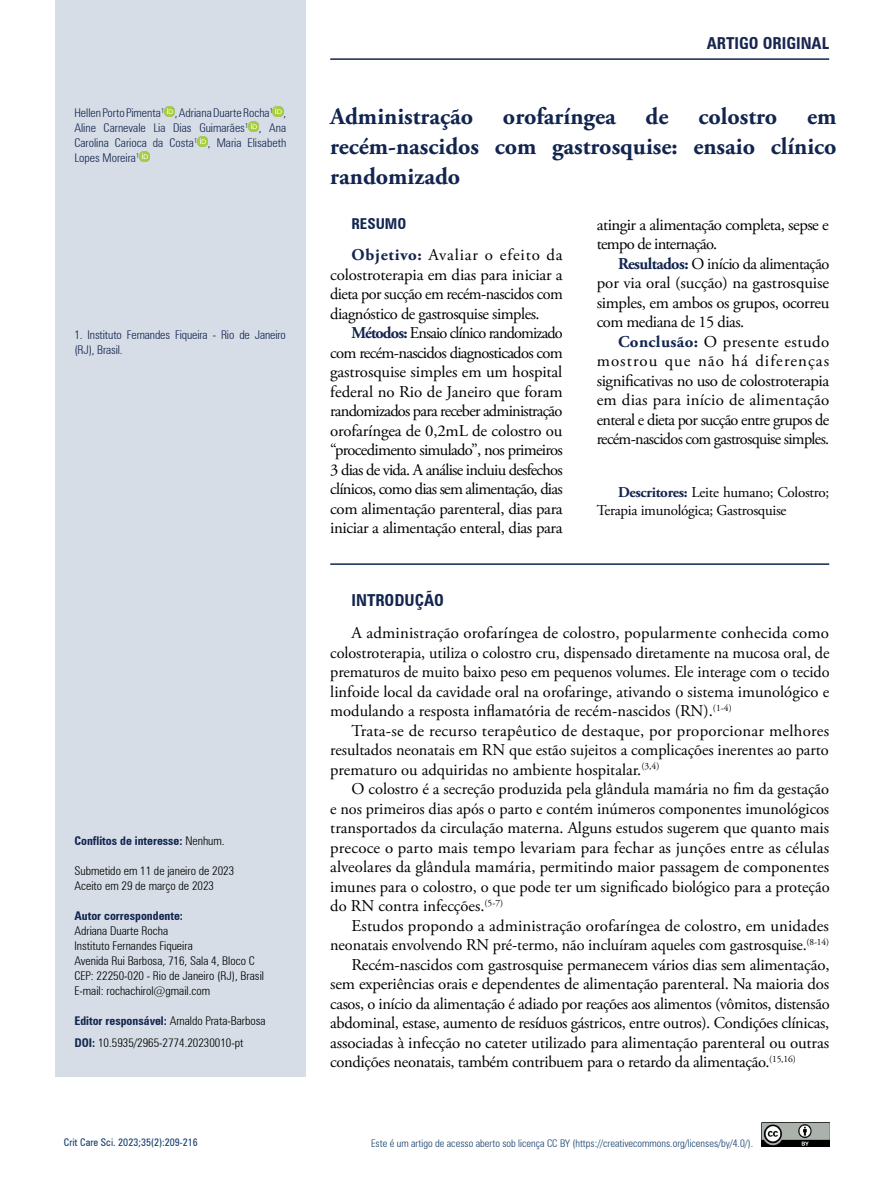
<style>
.page{position:relative;width:893px;height:1191px;background:#fff}
.page>*{position:absolute;margin:0;border:0;box-sizing:border-box;transform-origin:0 0}
.t1{font:700 24px/30px "Adobe Garamond Pro";color:#12254f;text-align:justify}
.t2{font:16.5px/19.5px "Adobe Garamond Pro";letter-spacing:-.015em;color:#000;text-align:justify}
.t3{font:16.5px "Adobe Garamond Pro";letter-spacing:.005em;color:#000}
.t4{font:700 condensed 16.5px "Zurich BT";color:#18254e}
.t5{font:700 condensed 16.5px "Zurich BT";color:#12254f}
.t6{font:15px/18px "Adobe Garamond Pro";letter-spacing:-.02em;color:#000}
.t7{font:700 condensed 15px "Zurich BT";color:#12254f}
.t8{font:300 condensed 12px/15px "Zurich BT";color:#000}
.t9{font:300 condensed 12px/15px "Zurich BT";color:#12254f;text-align:justify}
.t10{font:700 condensed 12px "Zurich BT";color:#12254f}
.t11{font:300 condensed 10.5px "Zurich BT";color:#163f6d}
.t12{font:condensed 10.5px "Zurich BT";color:#163f6d}
.s1{font-weight:300;color:#000}
.s2{font-weight:700;color:#12254f}
</style>
<div class="page">
<div style="left:55px;top:0;width:250px;height:1076px;background:#d5dce6"></div>
<svg style="left:164px;top:106px;width:11px;height:11px"></svg>
<svg style="left:273px;top:106px;width:11px;height:11px"></svg>
<svg style="left:248px;top:121px;width:11px;height:11px"></svg>
<svg style="left:197px;top:136px;width:11px;height:11px"></svg>
<svg style="left:139px;top:151px;width:11px;height:11px"></svg>
<hr style="left:330px;top:563px;width:499px;height:2px;background:#12254f">
<img style="left:761px;top:1122px;width:68px;height:24px">
<hr style="left:330px;top:58px;width:499px;height:2px;background:#12254f">
<p class="t9" style="left:74px;top:105px;width:213px">Hellen Porto Pimenta<sup>1</sup> , Adriana Duarte Rocha<sup>1</sup> , Aline Carnevale Lia Dias Guimarães<sup>1</sup> , Ana Carolina Carioca da Costa<sup>1</sup> , Maria Elisabeth Lopes Moreira<sup>1</sup></p>
<p class="t9" style="left:74px;top:327px;width:213px">1. Instituto Fernandes Fiqueira - Rio de Janeiro (RJ), Brasil.</p>
<p class="t10" style="left:74px;top:833px;width:152px">Conflitos de interesse: <span class="s1">Nenhum.</span></p>
<p class="t8" style="left:74px;top:863px;width:161px">Submetido em 11 de janeiro de 2023<br>Aceito em 29 de março de 2023</p>
<p class="t10" style="left:74px;top:908px;width:110px">Autor correspondente:</p>
<p class="t8" style="left:74px;top:923px;width:191px">Adriana Duarte Rocha<br>Instituto Fernandes Fiqueira<br>Avenida Rui Barbosa, 716, Sala 4, Bloco C CEP: 22250-020 - Rio de Janeiro (RJ), Brasil E-mail: rochachirol@gmail.com</p>
<p class="t8" style="left:74px;top:1013px;width:193px"><span class="s2">Editor responsável:</span> Arnaldo Prata-Barbosa</p>
<p class="t8" style="left:74px;top:1035px;width:171px"><span class="s2">DOI:</span> 10.5935/2965-2774.20230010-pt</p>
<p class="t12" style="left:64px;top:1135px;width:136px">Crit Care Sci. 2023;35(2):209-216</p>
<p class="t4" style="left:707px;top:33px;width:124px">ARTIGO ORIGINAL</p>
<h1 class="t1" style="left:330px;top:102px;width:508px">Administração orofaríngea de colostro em recém-nascidos com gastrosquise: ensaio clínico randomizado</h1>
<p class="t7" style="left:351px;top:214px;width:56px">RESUMO</p>
<p class="t2" style="left:597px;top:215px;width:234px">atingir a alimentação completa, sepse e tempo de internação.</p>
<p class="t2" style="left:597px;top:254px;width:234px;text-indent:21px"><span class="s2">Resultados:</span> O início da alimentação por via oral (sucção) na gastrosquise simples, em ambos os grupos, ocorreu com mediana de 15 dias.</p>
<p class="t2" style="left:597px;top:332px;width:234px;text-indent:21px"><span class="s2">Conclusão:</span> O presente estudo mostrou que não há diferenças significativas no uso de colostroterapia em dias para início de alimentação enteral e dieta por sucção entre grupos de recém-nascidos com gastrosquise simples.</p>
<p class="t2" style="left:330px;top:246px;width:234px;text-indent:21px"><span class="s2">Objetivo:</span> Avaliar o efeito da colostroterapia em dias para iniciar a dieta por sucção em recém-nascidos com diagnóstico de gastrosquise simples.</p>
<p class="t2" style="left:330px;top:324px;width:234px;text-indent:21px"><span class="s2">Métodos:</span> Ensaio clínico randomizado com recém-nascidos diagnosticados com gastrosquise simples em um hospital federal no Rio de Janeiro que foram randomizados para receber administração orofaríngea de 0,2mL de colostro ou “procedimento simulado”, nos primeiros 3 dias de vida. A análise incluiu desfechos clínicos, como dias sem alimentação, dias com alimentação parenteral, dias para iniciar a alimentação enteral, dias para</p>
<p class="t6" style="left:597px;top:484px;width:234px;text-indent:21px"><span class="s2">Descritores:</span> Leite humano; Colostro;<br>Terapia imunológica; Gastrosquise</p>
<p class="t5" style="left:352px;top:590px;width:94px">INTRODUÇÃO</p>
<p class="t2" style="left:330px;top:624px;width:501px;text-indent:21px">A administração orofaríngea de colostro, popularmente conhecida como colostroterapia, utiliza o colostro cru, dispensado diretamente na mucosa oral, de prematuros de muito baixo peso em pequenos volumes. Ele interage com o tecido linfoide local da cavidade oral na orofaringe, ativando o sistema imunológico e modulando a resposta inflamatória de recém-nascidos (RN).<sup>(1-4)</sup></p>
<p class="t2" style="left:330px;top:721px;width:500px;text-indent:21px">Trata-se de recurso terapêutico de destaque, por proporcionar melhores resultados neonatais em RN que estão sujeitos a complicações inerentes ao parto prematuro ou adquiridas no ambiente hospitalar.<sup>(3,4)</sup></p>
<p class="t2" style="left:330px;top:780px;width:501px;text-indent:21px">O colostro é a secreção produzida pela glândula mamária no fim da gestação e nos primeiros dias após o parto e contém inúmeros componentes imunológicos transportados da circulação materna. Alguns estudos sugerem que quanto mais precoce o parto mais tempo levariam para fechar as junções entre as células alveolares da glândula mamária, permitindo maior passagem de componentes imunes para o colostro, o que pode ter um significado biológico para a proteção do RN contra infecções.<sup>(5-7)</sup></p>
<p class="t3" style="left:351px;top:915px;width:479px">Estudos propondo a administração orofaríngea de colostro, em unidades</p>
<p class="t2" style="left:330px;top:936px;width:500px">neonatais envolvendo RN pré-termo, não incluíram aqueles com gastrosquise.<sup>(8-14)</sup></p>
<p class="t2" style="left:351px;top:955px;width:479px">Recém-nascidos com gastrosquise permanecem vários dias sem alimentação,</p>
<p class="t2" style="left:330px;top:975px;width:500px">sem experiências orais e dependentes de alimentação parenteral. Na maioria dos</p>
<p class="t2" style="left:330px;top:994px;width:501px">casos, o início da alimentação é adiado por reações aos alimentos (vômitos, distensão</p>
<p class="t2" style="left:330px;top:1014px;width:500px">abdominal, estase, aumento de resíduos gástricos, entre outros). Condições clínicas,</p>
<p class="t2" style="left:330px;top:1033px;width:500px">associadas à infecção no cateter utilizado para alimentação parenteral ou outras</p>
<p class="t2" style="left:330px;top:1053px;width:467px">condições neonatais, também contribuem para o retardo da alimentação.<sup>(15,16)</sup></p>
<p class="t11" style="left:371px;top:1137px;width:384px">Este é um artigo de acesso aberto sob licença CC BY (https://creativecommons.org/licenses/by/4.0/).</p>
</div>
